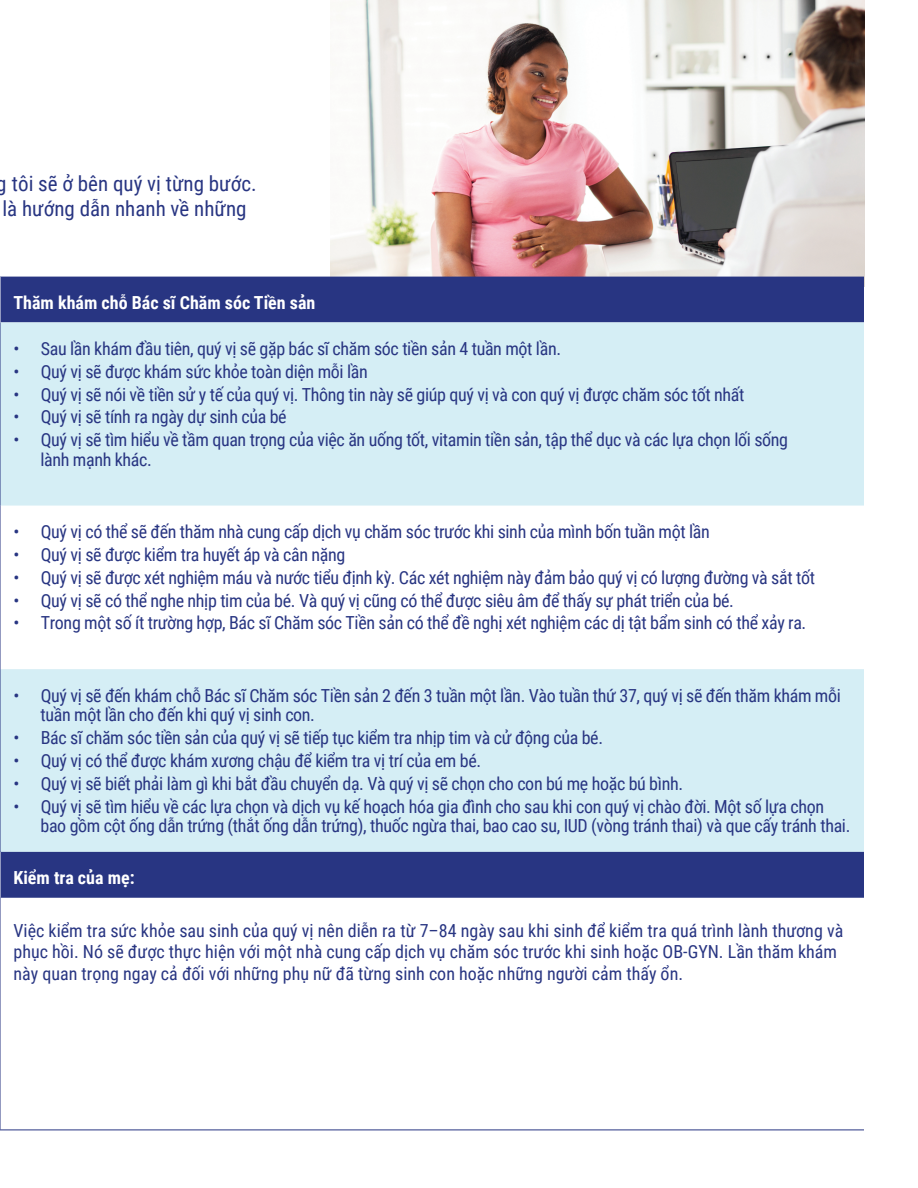
<style>
.page{position:relative;width:918px;height:1188px;background:#fff}
.page>*{position:absolute;margin:0;border:0;box-sizing:border-box;transform-origin:0 0}
.t1{font:21px/25.2px "Roboto Condensed";color:#283582}
.t2{font:18px/19.5px "Roboto Condensed";letter-spacing:-.02em;color:#283582}
.t3{font:18px/21.6px "Roboto Condensed";color:#283582}
.t4{font:700 18px "Roboto Condensed";color:#fff}
</style>
<div class="page">
<img style="left:330px;top:0;width:534px;height:277px">
<div style="left:1px;top:277px;width:863px;height:45px;background:#283582"></div>
<svg style="left:1px;top:322px;width:863px;height:530px;fill:#d5eef5"></svg>
<hr style="left:0;top:322px;width:1px;height:184px;background:#283582">
<hr style="left:0;top:506px;width:1px;height:163px;background:#283582">
<hr style="left:0;top:669px;width:1px;height:183px;background:#283582">
<div style="left:1px;top:852px;width:863px;height:46px;background:#283582"></div>
<hr style="left:0;top:898px;width:1px;height:232px;background:#283582">
<hr style="left:0;top:1130px;width:864px;height:1px;background:#283582">
<p class="t1" style="left:-3px;top:170px;width:261px">g tôi sẽ ở bên quý vị từng bước. là hướng dẫn nhanh về những</p>
<p class="t4" style="left:14px;top:290px;width:303px">Thăm khám chỗ Bác sĩ Chăm sóc Tiền sản</p>
<p class="t2" style="left:14px;top:338px;width:549px">• Sau lần khám đầu tiên, quý vị sẽ gặp bác sĩ chăm sóc tiền sản 4 tuần một lần.</p>
<p class="t2" style="left:14px;top:361px;width:356px">• Quý vị sẽ được khám sức khỏe toàn diện mỗi lần</p>
<p class="t2" style="left:14px;top:384px;width:733px">• Quý vị sẽ nói về tiền sử y tế của quý vị. Thông tin này sẽ giúp quý vị và con quý vị được chăm sóc tốt nhất</p>
<p class="t2" style="left:14px;top:407px;width:275px">• Quý vị sẽ tính ra ngày dự sinh của bé</p>
<p class="t2" style="left:40px;top:430px;width:749px;text-indent:-27px">• Quý vị sẽ tìm hiểu về tầm quan trọng của việc ăn uống tốt, vitamin tiền sản, tập thể dục và các lựa chọn lối sống lành mạnh khác.</p>
<p class="t2" style="left:14px;top:521px;width:698px">• Quý vị có thể sẽ đến thăm nhà cung cấp dịch vụ chăm sóc trước khi sinh của mình bốn tuần một lần</p>
<p class="t2" style="left:14px;top:544px;width:333px">• Quý vị sẽ được kiểm tra huyết áp và cân nặng</p>
<p class="t2" style="left:14px;top:567px;width:803px">• Quý vị sẽ được xét nghiệm máu và nước tiểu định kỳ. Các xét nghiệm này đảm bảo quý vị có lượng đường và sắt tốt</p>
<p class="t2" style="left:14px;top:590px;width:722px">• Quý vị sẽ có thể nghe nhịp tim của bé. Và quý vị cũng có thể được siêu âm để thấy sự phát triển của bé.</p>
<p class="t2" style="left:14px;top:613px;width:794px">• Trong một số ít trường hợp, Bác sĩ Chăm sóc Tiền sản có thể đề nghị xét nghiệm các dị tật bẩm sinh có thể xảy ra.</p>
<p class="t2" style="left:40px;top:685px;width:802px;text-indent:-27px">• Quý vị sẽ đến khám chỗ Bác sĩ Chăm sóc Tiền sản 2 đến 3 tuần một lần. Vào tuần thứ 37, quý vị sẽ đến thăm khám mỗi tuần một lần cho đến khi quý vị sinh con.</p>
<p class="t2" style="left:14px;top:727px;width:591px">• Bác sĩ chăm sóc tiền sản của quý vị sẽ tiếp tục kiểm tra nhịp tim và cử động của bé.</p>
<p class="t2" style="left:14px;top:750px;width:469px">• Quý vị có thể được khám xương chậu để kiểm tra vị trí của em bé.</p>
<p class="t2" style="left:14px;top:773px;width:671px">• Quý vị sẽ biết phải làm gì khi bắt đầu chuyển dạ. Và quý vị sẽ chọn cho con bú mẹ hoặc bú bình.</p>
<p class="t2" style="left:40px;top:796px;width:811px;text-indent:-27px">• Quý vị sẽ tìm hiểu về các lựa chọn và dịch vụ kế hoạch hóa gia đình cho sau khi con quý vị chào đời. Một số lựa chọn bao gồm cột ống dẫn trứng (thắt ống dẫn trứng), thuốc ngừa thai, bao cao su, IUD (vòng tránh thai) và que cấy tránh thai.</p>
<p class="t4" style="left:14px;top:865px;width:123px">Kiểm tra của mẹ:</p>
<p class="t3" style="left:14px;top:919px;width:831px">Việc kiểm tra sức khỏe sau sinh của quý vị nên diễn ra từ 7–84 ngày sau khi sinh để kiểm tra quá trình lành thương và phục hồi. Nó sẽ được thực hiện với một nhà cung cấp dịch vụ chăm sóc trước khi sinh hoặc OB-GYN. Lần thăm khám này quan trọng ngay cả đối với những phụ nữ đã từng sinh con hoặc những người cảm thấy ổn.</p>
</div>
